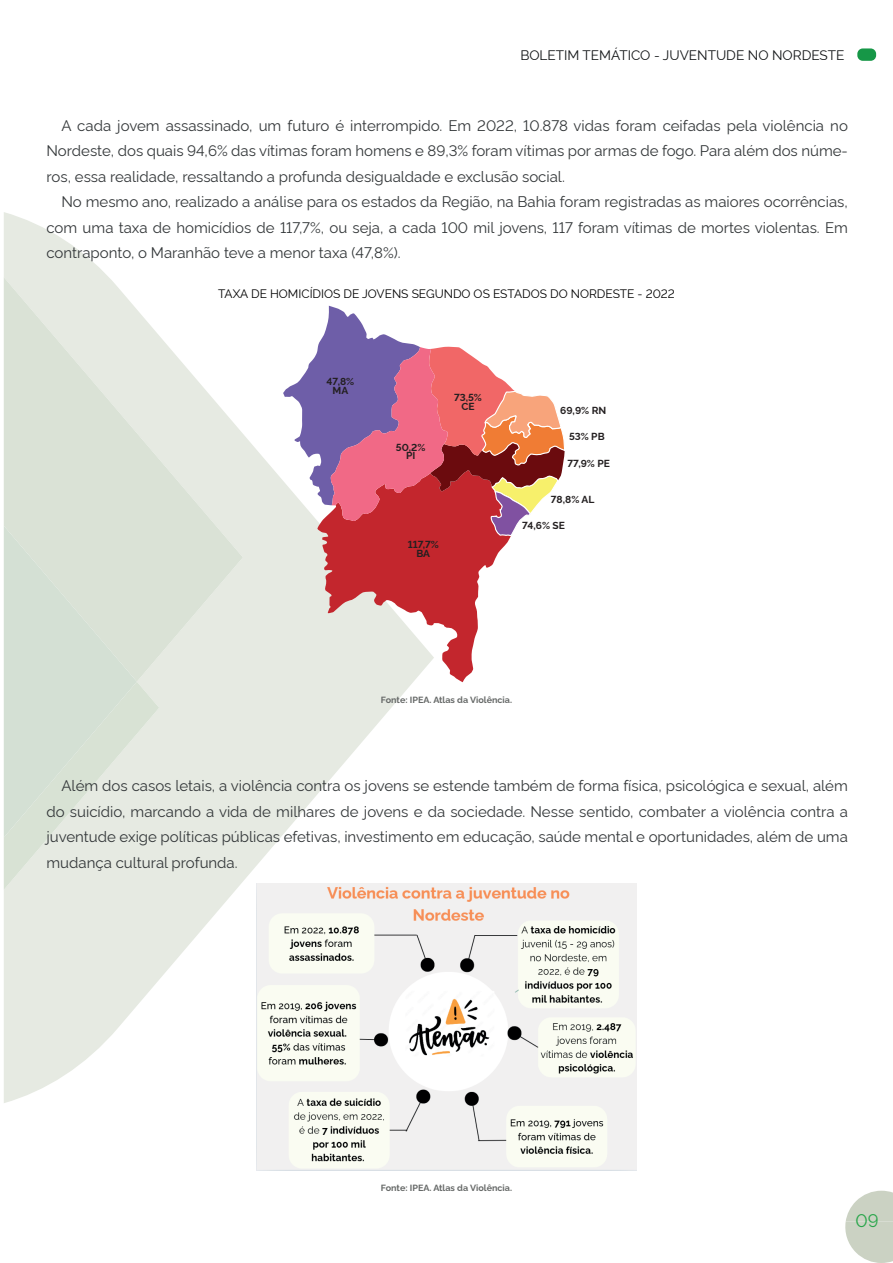
<style>
.page{position:relative;width:893px;height:1263px;background:#fff}
.page>*{position:absolute;margin:0;border:0;box-sizing:border-box;transform-origin:0 0}
.t1{font:18px "Rawline";color:#27a549}
.t2{font:15px/25.5px "Rawline";color:#333739;text-align:justify}
.t3{font:13.5px "Rawline";color:#111416}
.t4{font:12px "Rawline";color:#000001}
.t5{font:700 10.2px/8.6px "Rawline";color:#231f20;text-align:center}
.t6{font:700 9px "Rawline";color:#666968}
</style>
<div class="page">
<svg style="left:4px;top:212px;width:430px;height:891px"></svg>
<svg style="left:4px;top:277px;width:239px;height:405px;background:#e4e9e0"></svg>
<svg style="left:4px;top:526px;width:155px;height:364px;background:#dae3d8"></svg>
<div style="left:857px;top:48px;width:19px;height:13px;background:#169747;border-radius:5px"></div>
<svg style="left:845px;top:1191px;width:48px;height:72px"></svg>
<img style="left:256px;top:884px;width:380px;height:287px">
<svg style="left:283px;top:306px;width:282px;height:376px"></svg>
<p class="t3" style="left:520px;top:45px;width:326px">BOLETIM TEMÁTICO - JUVENTUDE NO NORDESTE</p>
<p class="t2" style="left:46px;top:111px;width:803px;text-indent:15px">A cada jovem assassinado, um futuro é interrompido. Em 2022, 10.878 vidas foram ceifadas pela violência no Nordeste, dos quais 94,6% das vítimas foram homens e 89,3% foram vítimas por armas de fogo. Para além dos núme&shy;ros, essa realidade, ressaltando a profunda desigualdade e exclusão social.</p>
<p class="t2" style="left:46px;top:188px;width:803px;text-indent:15px">No mesmo ano, realizado a análise para os estados da Região, na Bahia foram registradas as maiores ocorrências, com uma taxa de homicídios de 117,7%, ou seja, a cada 100 mil jovens, 117 foram vítimas de mortes violentas. Em contraponto, o Maranhão teve a menor taxa (47,8%).</p>
<p class="t4" style="left:218px;top:284px;width:458px">TAXA DE HOMICÍDIOS DE JOVENS SEGUNDO OS ESTADOS DO NORDESTE - 2022</p>
<p class="t5" style="left:327px;top:377px;width:29px">47,8%<br>MA</p>
<p class="t5" style="left:396px;top:442px;width:31px">50,2%<br>PI</p>
<p class="t5" style="left:454px;top:392px;width:29px">73,5%<br>CE</p>
<p class="t5" style="left:408px;top:539px;width:33px">117,7%<br>BA</p>
<p class="t5" style="left:560px;top:405px;width:48px">69,9% RN</p>
<p class="t5" style="left:569px;top:431px;width:37px">53% PB</p>
<p class="t5" style="left:567px;top:458px;width:44px">77,9% PE</p>
<p class="t5" style="left:551px;top:494px;width:45px">78,8% AL</p>
<p class="t5" style="left:522px;top:521px;width:44px">74,6% SE</p>
<p class="t6" style="left:381px;top:693px;width:133px">Fonte: IPEA. Atlas da Violência.</p>
<p class="t2" style="left:46px;top:771px;width:803px;text-indent:15px">Além dos casos letais, a violência contra os jovens se estende também de forma física, psicológica e sexual, além do suicídio, marcando a vida de milhares de jovens e da sociedade. Nesse sentido, combater a violência contra a juventude exige políticas públicas efetivas, investimento em educação, saúde mental e oportunidades, além de uma mudança cultural profunda.</p>
<p class="t6" style="left:381px;top:1180px;width:133px">Fonte: IPEA. Atlas da Violência.</p>
<p class="t1" style="left:856px;top:1206px;width:25px">09</p>
</div>
